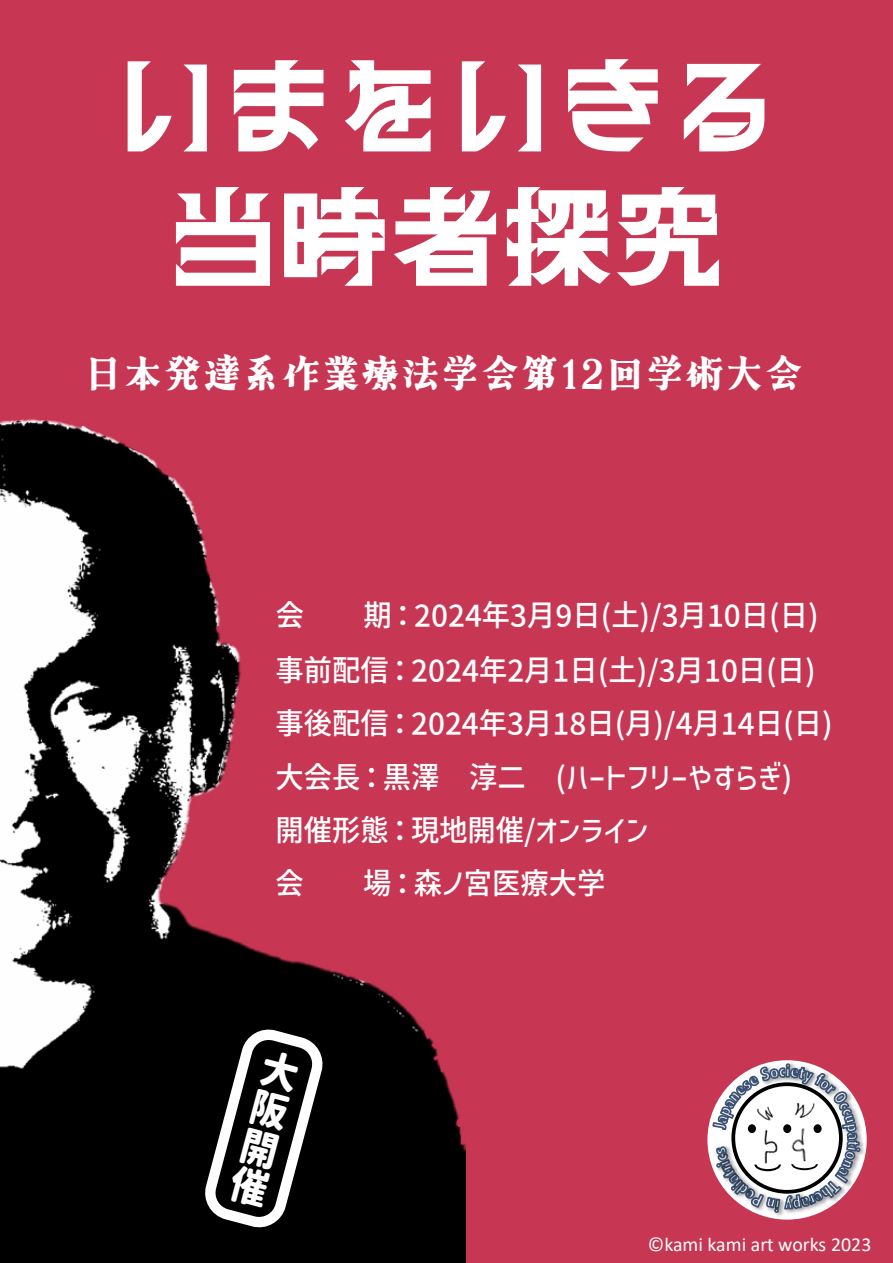
<style>
.page{position:relative;width:893px;height:1263px;background:#c73754}
.page>*{position:absolute;margin:0;border:0;box-sizing:border-box;transform-origin:0 0}
.t1{font:106.95px/130.5px "Kinkakuji";letter-spacing:.02em;color:#fff;text-align:center}
.t2{font:39.75px "aosagi";color:#fff}
.t3{font:39.75px/39.8px "Corporate Logo Rounded Bold ver 3";color:#fff;text-align:justify}
.t4{font:29.7px/53.6px "Corporate Logo Medium ver 3";color:#fff}
.t5{font:19.8px "Calibri";color:#fff}
</style>
<div class="page">
<img style="left:0;top:382px;width:466px;height:881px">
<img style="left:782px;top:1059px;width:16px;height:3px">
<img style="left:862px;top:1118px;width:2px;height:9px">
<img style="left:862px;top:1127px;width:3px;height:8px">
<img style="left:862px;top:1135px;width:6px;height:6px">
<img style="left:862px;top:1141px;width:6px;height:18px">
<img style="left:862px;top:1146px;width:1px;height:21px">
<img style="left:801px;top:1214px;width:9px;height:2px">
<img style="left:788px;top:1214px;width:13px;height:2px">
<img style="left:771px;top:1214px;width:17px;height:6px">
<img style="left:772px;top:1214px;width:12px;height:1px">
<img style="left:748px;top:1214px;width:24px;height:1px">
<svg style="left:711px;top:1062px;width:151px;height:152px"></svg>
<img style="left:753px;top:1099px;width:28px;height:24px">
<img style="left:786px;top:1095px;width:36px;height:30px">
<img style="left:750px;top:1125px;width:33px;height:41px">
<img style="left:785px;top:1122px;width:30px;height:40px">
<svg style="left:202px;top:1032px;width:123px;height:198px"></svg>
<h1 class="t1" style="left:113px;top:56px;width:668px">いまをいきる当時者探究</h1>
<h2 class="t2" style="left:83px;top:350px;width:722px">日本発達系作業療法学会第12回学術大会</h2>
<p class="t4" style="left:275px;top:589px;width:559px;text-indent:88px">期：2024年3⽉9⽇(⼟)/3⽉10⽇(⽇)事前配信：2024年2⽉1⽇(⼟)/3⽉10⽇(⽇)事後配信：2024年3⽉18⽇(⽉)/4⽉14⽇(⽇) ⼤会⻑：⿊澤 淳⼆ (ハートフリーやすらぎ)<br>開催形態：現地開催/オンライン<br>会</p>
<p class="t4" style="left:276px;top:589px;width:30px">会</p>
<p class="t4" style="left:363px;top:857px;width:243px">場：森ノ宮医療⼤学</p>
<h2 class="t3" style="left:267px;top:1048px;width:40px;rotate:15deg">⼤阪開催</h2>
<p class="t5" style="left:648px;top:1231px;width:225px">©kami kami art works 2023</p>
</div>
